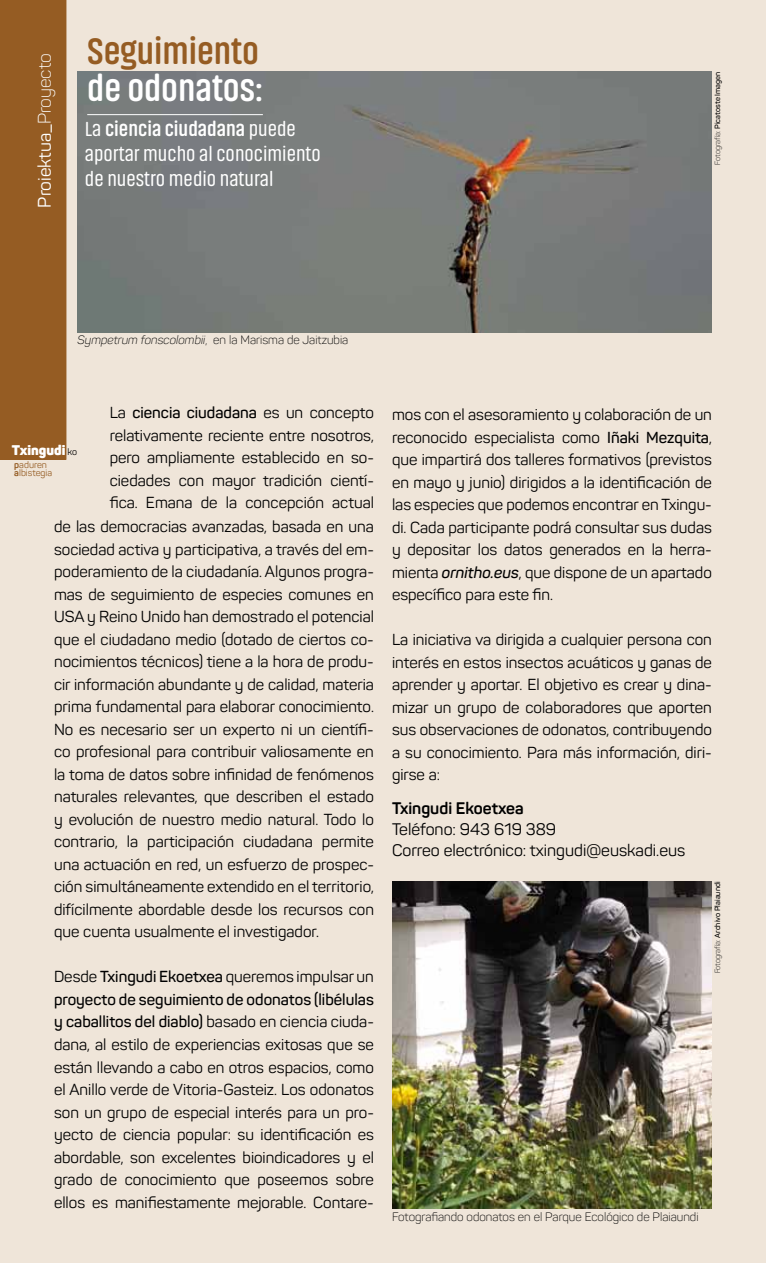
<style>
.page{position:relative;width:766px;height:1263px;background:#fff}
.page>*{position:absolute;margin:0;border:0;box-sizing:border-box;transform-origin:0 0}
.t1{font:700 37.5px "Akhand Soft";color:#955c23}
.t2{font:700 37.5px "Akhand Soft";color:#fff}
.t3{font:21px/25.2px "Akhand Soft";color:#fff}
.t4{font:18px "Panton";color:#fff}
.t5{font:16.5px/21px "Panton";color:#000}
.t6{font:700 16.5px "Panton";color:#000}
.t7{font:15.75px/22.5px "Panton";color:#000;text-align:justify}
.t8{font:600 15.75px "Panton";color:#000}
.t9{font:900 13.8px "Panton";color:#fff}
.t10{font:300 12px "Panton";color:#000}
.t11{font:9.15px/8.2px "Panton";color:#955c23}
.t12{font:9.15px "Panton";color:#000}
.t13{font:600 7.5px "Panton";color:#000}
.s1{font-weight:300}
.s2{font-weight:700}
.s3{font-style:italic}
.s4{font-weight:400}
.s5{font-weight:600}
.s6{font-weight:600;font-style:italic}
</style>
<div class="page">
<div style="left:0;top:0;width:765px;height:1263px;background:#efe5d9"></div>
<img style="left:392px;top:882px;width:319px;height:327px">
<img style="left:77px;top:72px;width:634px;height:260px">
<hr style="left:87px;top:114px;width:176px;height:1px;background:#fff">
<div style="left:0;top:0;width:66px;height:460px;background:#955c23"></div>
<p class="t4" style="left:33px;top:207px;width:156px;rotate:-90deg">Proiektua_<span class="s1">Proyecto</span></p>
<h1 class="t1" style="left:87px;top:31px;width:173px">Seguimiento</h1>
<h1 class="t2" style="left:87px;top:69px;width:177px">de odonatos:</h1>
<h2 class="t3" style="left:85px;top:116px;width:237px">La <span class="s2">ciencia ciudadana</span> puede aportar mucho al conocimiento de nuestro medio natural</h2>
<p class="t13" style="left:712px;top:165px;width:94px;rotate:-90deg"><span class="s1">Fotografía:</span> Picatoste Imagen</p>
<p class="t10" style="left:77px;top:333px;width:272px"><span class="s3">Sympetrum fonscolombii</span>, en la Marisma de Jaitzubia</p>
<p class="t8" style="left:110px;top:403px;width:266px"><span class="s4">La</span> ciencia ciudadana <span class="s4">es un concepto</span></p>
<p class="t7" style="left:110px;top:424px;width:266px">relativamente reciente entre nosotros,</p>
<p class="t7" style="left:110px;top:447px;width:266px">pero ampliamente establecido en so-</p>
<p class="t7" style="left:110px;top:469px;width:266px">ciedades con mayor tradición cientí-</p>
<p class="t7" style="left:110px;top:492px;width:266px">fica. Emana de la concepción actual</p>
<p class="t7" style="left:54px;top:515px;width:321px">de las democracias avanzadas, basada en una</p>
<p class="t7" style="left:54px;top:538px;width:321px">sociedad activa y participativa, a través del em-</p>
<p class="t7" style="left:54px;top:560px;width:321px">poderamiento de la ciudadanía. Algunos progra-</p>
<p class="t7" style="left:54px;top:583px;width:321px">mas de seguimiento de especies comunes en</p>
<p class="t7" style="left:54px;top:605px;width:321px">USA y Reino Unido han demostrado el potencial</p>
<p class="t7" style="left:54px;top:628px;width:321px">que el ciudadano medio (dotado de ciertos co-</p>
<p class="t7" style="left:54px;top:650px;width:321px">nocimientos técnicos) tiene a la hora de produ-</p>
<p class="t7" style="left:54px;top:673px;width:321px">cir información abundante y de calidad, materia</p>
<p class="t7" style="left:54px;top:695px;width:321px">prima fundamental para elaborar conocimiento.</p>
<p class="t7" style="left:54px;top:718px;width:321px">No es necesario ser un experto ni un científi-</p>
<p class="t7" style="left:54px;top:740px;width:321px">co profesional para contribuir valiosamente en</p>
<p class="t7" style="left:54px;top:763px;width:321px">la toma de datos sobre infinidad de fenómenos</p>
<p class="t7" style="left:54px;top:785px;width:321px">naturales relevantes, que describen el estado</p>
<p class="t7" style="left:54px;top:808px;width:321px">y evolución de nuestro medio natural. Todo lo</p>
<p class="t7" style="left:54px;top:830px;width:321px">contrario, la participación ciudadana permite</p>
<p class="t7" style="left:54px;top:853px;width:321px">una actuación en red, un esfuerzo de prospec-</p>
<p class="t7" style="left:54px;top:875px;width:321px">ción simultáneamente extendido en el territorio,</p>
<p class="t7" style="left:54px;top:898px;width:321px">difícilmente abordable desde los recursos con</p>
<p class="t7" style="left:54px;top:921px;width:266px">que cuenta usualmente el investigador.</p>
<p class="t7" style="left:54px;top:965px;width:321px">Desde <span class="s5">Txingudi Ekoetxea</span> queremos impulsar un <span class="s5">proyecto de seguimiento de odonatos (libélulas y caballitos del diablo)</span> basado en ciencia ciuda&shy;dana, al estilo de experiencias exitosas que se están llevando a cabo en otros espacios, como el Anillo verde de Vitoria-Gasteiz. Los odonatos son un grupo de especial interés para un pro&shy;yecto de ciencia popular: su identificación es abordable, son excelentes bioindicadores y el grado de conocimiento que poseemos sobre ellos es manifiestamente mejorable. Contare-</p>
<p class="t9" style="left:12px;top:441px;width:55px">Txingudi</p>
<p class="t11" style="left:14px;top:461px;width:39px"><span class="s2">p</span>aduren <span class="s2">a</span>lbistegia</p>
<p class="t12" style="left:68px;top:446px;width:11px">ko</p>
<p class="t7" style="left:392px;top:403px;width:321px">mos con el asesoramiento y colaboración de un reconocido especialista como <span class="s5">Iñaki Mezquita</span>, que impartirá dos talleres formativos (previstos en mayo y junio) dirigidos a la identificación de las especies que podemos encontrar en Txingu&shy;di. Cada participante podrá consultar sus dudas y depositar los datos generados en la herra&shy;mienta <span class="s6">ornitho.eus</span>, que dispone de un apartado específico para este fin.</p>
<p class="t7" style="left:392px;top:628px;width:321px">La iniciativa va dirigida a cualquier persona con interés en estos insectos acuáticos y ganas de aprender y aportar. El objetivo es crear y dina&shy;mizar un grupo de colaboradores que aporten sus observaciones de odonatos, contribuyendo a su conocimiento. Para más información, diri&shy;girse a:</p>
<p class="t6" style="left:392px;top:797px;width:133px">Txingudi Ekoetxea</p>
<p class="t5" style="left:392px;top:818px;width:295px">Teléfono: 943 619 389<br>Correo electrónico: txingudi@euskadi.eus</p>
<p class="t13" style="left:712px;top:973px;width:93px;rotate:-90deg"><span class="s1">Fotografía:</span> Archivo Plaiaundi</p>
<p class="t10" style="left:392px;top:1209px;width:308px">Fotografiando odonatos en el Parque Ecológico de Plaiaundi</p>
</div>
